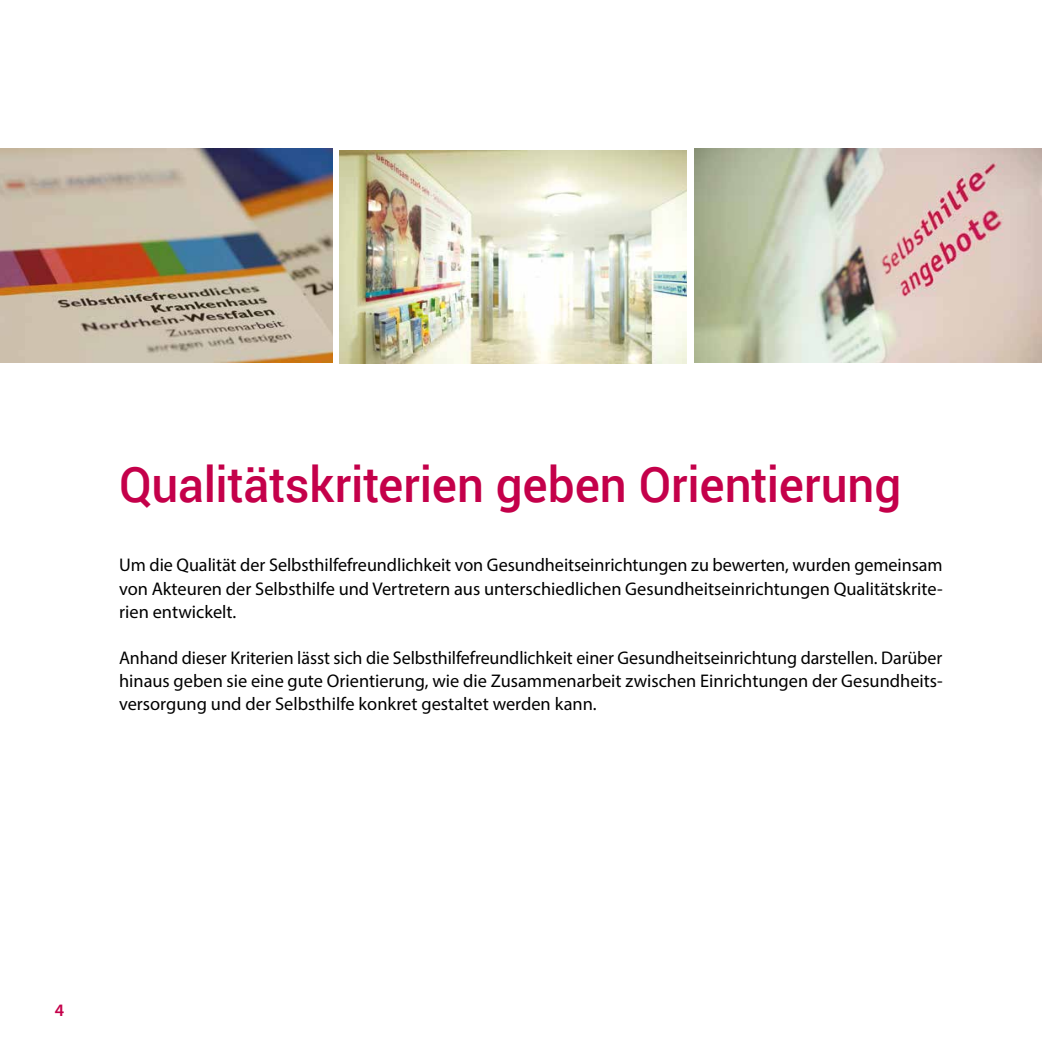
<style>
.page{position:relative;width:1042px;height:1042px;background:#fff}
.page>*{position:absolute;margin:0;border:0;box-sizing:border-box;transform-origin:0 0}
.Kapitelüberschrift{font:500 49px "Roboto";letter-spacing:-.005em;color:#c4004a}
.Fließtext{font:18.38px/23.1px "Myriad Pro";color:#000;text-align:justify}
.t1{font:600 17.5px "Myriad Pro";color:#c4004a}
</style>
<div class="page">
<img style="left:694px;top:149px;width:348px;height:213px">
<img style="left:339px;top:150px;width:347px;height:214px">
<img style="left:0;top:149px;width:332px;height:213px">
<p class="Kapitelüberschrift" style="left:119px;top:450px;width:784px">Qualitätskriterien geben Orientierung</p>
<p class="Fließtext" style="left:119px;top:553px;width:825px">Um die Qualität der Selbsthilfefreundlichkeit von Gesundheitseinrichtungen zu bewerten, wurden gemeinsam von Akteuren der Selbsthilfe und Vertretern aus unterschiedlichen Gesundheitseinrichtungen Qualitätskrite&shy;rien entwickelt.</p>
<p class="Fließtext" style="left:119px;top:646px;width:825px">Anhand dieser Kriterien lässt sich die Selbsthilfefreundlichkeit einer Gesundheitseinrichtung darstellen. Darüber hinaus geben sie eine gute Orientierung, wie die Zusammenarbeit zwischen Einrichtungen der Gesundheits&shy;versorgung und der Selbsthilfe konkret gestaltet werden kann.</p>
<p class="t1" style="left:55px;top:999px;width:11px">4</p>
</div>
